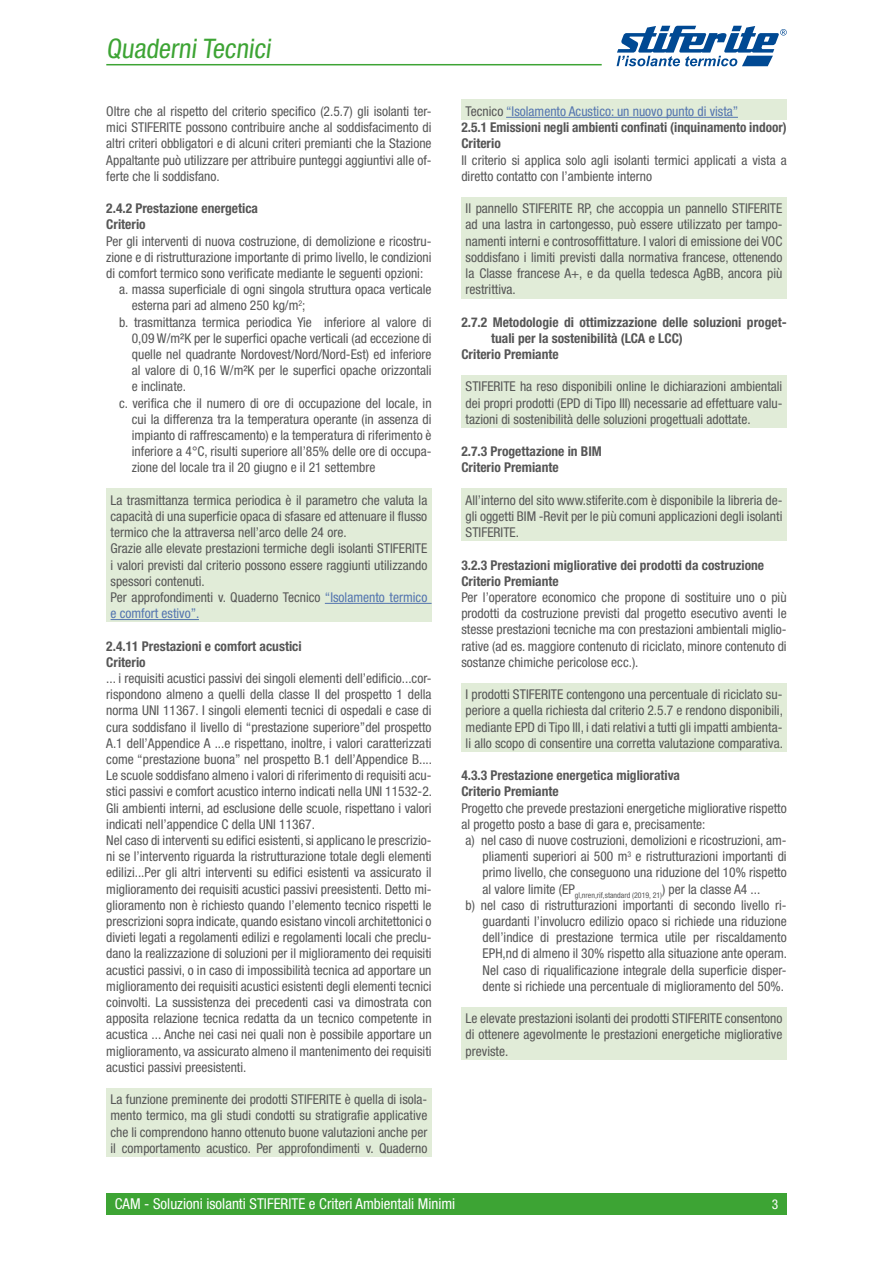
<style>
.page{position:relative;width:893px;height:1263px;background:#fff}
.page>*{position:absolute;margin:0;border:0;box-sizing:border-box;transform-origin:0 0}
.t1{font:condensed 27px "Helvetica Neue LT Pro";color:#3da434}
.t2{font:condensed 15px "Helvetica Neue LT Pro";color:#fff}
.t3{font:condensed 13.5px/16.2px "Helvetica Neue LT Pro";color:#565656;text-align:justify}
.t4{font:700 condensed 13.5px/16.2px "Helvetica Neue LT Pro";color:#565656}
.t5{font:condensed 13.5px "Helvetica Neue LT Pro";color:#fff}
.s1{color:#5475af}
.s2{font-weight:400}
.s3{font-weight:400;color:#5475af}
</style>
<div class="page">
<svg style="left:617px;top:26px;width:170px;height:40px"></svg>
<hr style="left:106px;top:64px;width:496px;height:1px;background:#3da434">
<div style="left:106px;top:1193px;width:681px;height:21px;background:#3da434"></div>
<div style="left:106px;top:489px;width:326px;height:52px;background:#e1ecd8"></div>
<div style="left:106px;top:537px;width:326px;height:53px;background:#e1ecd8"></div>
<div style="left:106px;top:586px;width:326px;height:36px;background:#e1ecd8"></div>
<hr style="left:325px;top:603px;width:107px;height:1px;background:#5475af">
<hr style="left:111px;top:619px;width:88px;height:1px;background:#5475af">
<div style="left:106px;top:1088px;width:326px;height:69px;background:#e1ecd8"></div>
<div style="left:461px;top:100px;width:326px;height:20px;background:#e1ecd8"></div>
<hr style="left:506px;top:117px;width:232px;height:1px;background:#5475af">
<div style="left:461px;top:197px;width:326px;height:101px;background:#e1ecd8"></div>
<div style="left:461px;top:375px;width:326px;height:53px;background:#e1ecd8"></div>
<div style="left:461px;top:489px;width:326px;height:52px;background:#e1ecd8"></div>
<div style="left:461px;top:683px;width:326px;height:69px;background:#e1ecd8"></div>
<div style="left:461px;top:1007px;width:326px;height:52px;background:#e1ecd8"></div>
<h1 class="t1" style="left:106px;top:33px;width:170px">Quaderni Tecnici</h1>
<p class="t3" style="left:106px;top:103px;width:327px">Oltre che al rispetto del criterio specifico (2.5.7) gli isolanti ter&shy;mici STIFERITE possono contribuire anche al soddisfacimento di altri criteri obbligatori e di alcuni criteri premianti che la Stazione Appaltante può utilizzare per attribuire punteggi aggiuntivi alle of&shy;ferte che li soddisfano.</p>
<p class="t4" style="left:106px;top:200px;width:153px">2.4.2 Prestazione energetica<br>Criterio</p>
<p class="t3" style="left:106px;top:233px;width:327px">Per gli interventi di nuova costruzione, di demolizione e ricostru-</p>
<p class="t3" style="left:106px;top:249px;width:327px">zione e di ristrutturazione importante di primo livello, le condizioni</p>
<p class="t3" style="left:106px;top:265px;width:318px">di comfort termico sono verificate mediante le seguenti opzioni:</p>
<p class="t3" style="left:119px;top:281px;width:314px">a. massa superficiale di ogni singola struttura opaca verticale</p>
<p class="t3" style="left:132px;top:297px;width:175px">esterna pari ad almeno 250 kg/m<sup>2</sup>;</p>
<p class="t3" style="left:119px;top:314px;width:314px">b. trasmittanza termica periodica Yie inferiore al valore di</p>
<p class="t3" style="left:132px;top:330px;width:301px">0,09 W/m²K per le superfici opache verticali (ad eccezione di</p>
<p class="t3" style="left:132px;top:346px;width:301px">quelle nel quadrante Nordovest/Nord/Nord-Est) ed inferiore</p>
<p class="t3" style="left:132px;top:362px;width:301px">al valore di 0,16 W/m²K per le superfici opache orizzontali</p>
<p class="t3" style="left:132px;top:378px;width:56px">e inclinate.</p>
<p class="t3" style="left:119px;top:395px;width:314px">c. verifica che il numero di ore di occupazione del locale, in</p>
<p class="t3" style="left:132px;top:411px;width:301px">cui la differenza tra la temperatura operante (in assenza di</p>
<p class="t3" style="left:132px;top:427px;width:301px">impianto di raffrescamento) e la temperatura di riferimento è</p>
<p class="t3" style="left:132px;top:443px;width:301px">inferiore a 4°C, risulti superiore all’85% delle ore di occupa-</p>
<p class="t3" style="left:132px;top:459px;width:245px">zione del locale tra il 20 giugno e il 21 settembre</p>
<p class="t3" style="left:111px;top:492px;width:318px;text-align:left">La trasmittanza termica periodica è il parametro che valuta la capacità di una superficie opaca di sfasare ed attenuare il flusso termico che la attraversa nell’arco delle 24 ore.<br>Grazie alle elevate prestazioni termiche degli isolanti STIFERITE i valori previsti dal criterio possono essere raggiunti utilizzando spessori contenuti.<br>Per approfondimenti v. Quaderno Tecnico <span class="s1">“Isolamento termico e comfort estivo”.</span></p>
<p class="t4" style="left:106px;top:637px;width:197px">2.4.11 Prestazioni e comfort acustici<br>Criterio</p>
<p class="t3" style="left:106px;top:670px;width:327px;text-align:left">... i requisiti acustici passivi dei singoli elementi dell’edificio...cor&shy;rispondono almeno a quelli della classe II del prospetto 1 della norma UNI 11367. I singoli elementi tecnici di ospedali e case di cura soddisfano il livello di “prestazione superiore”del prospetto A.1 dell’Appendice A ...e rispettano, inoltre, i valori caratterizzati come “prestazione buona” nel prospetto B.1 dell’Appendice B....<br>Le scuole soddisfano almeno i valori di riferimento di requisiti acu&shy;stici passivi e comfort acustico interno indicati nella UNI 11532-2.<br>Gli ambienti interni, ad esclusione delle scuole, rispettano i valori indicati nell’appendice C della UNI 11367.<br>Nel caso di interventi su edifici esistenti, si applicano le prescrizio&shy;ni se l’intervento riguarda la ristrutturazione totale degli elementi edilizi...Per gli altri interventi su edifici esistenti va assicurato il miglioramento dei requisiti acustici passivi preesistenti. Detto mi&shy;glioramento non è richiesto quando l’elemento tecnico rispetti le prescrizioni sopra indicate, quando esistano vincoli architettonici o divieti legati a regolamenti edilizi e regolamenti locali che preclu&shy;dano la realizzazione di soluzioni per il miglioramento dei requisiti acustici passivi, o in caso di impossibilità tecnica ad apportare un miglioramento dei requisiti acustici esistenti degli elementi tecnici coinvolti. La sussistenza dei precedenti casi va dimostrata con apposita relazione tecnica redatta da un tecnico competente in acustica ... Anche nei casi nei quali non è possibile apportare un miglioramento, va assicurato almeno il mantenimento dei requisiti acustici passivi preesistenti.</p>
<p class="t3" style="left:111px;top:1091px;width:318px">La funzione preminente dei prodotti STIFERITE è quella di isola&shy;mento termico, ma gli studi condotti su stratigrafie applicative che li comprendono hanno ottenuto buone valutazioni anche per il comportamento acustico. Per approfondimenti v. Quaderno</p>
<p class="t4" style="left:461px;top:103px;width:327px;text-indent:4px"><span class="s2">Tecnico</span> <span class="s3">“Isolamento Acustico: un nuovo punto di vista”<br></span>2.5.1 Emissioni negli ambienti confinati (inquinamento indoor)<br>Criterio</p>
<p class="t3" style="left:461px;top:152px;width:327px">Il criterio si applica solo agli isolanti termici applicati a vista a diretto contatto con l’ambiente interno</p>
<p class="t3" style="left:466px;top:200px;width:318px">Il pannello STIFERITE RP, che accoppia un pannello STIFERITE ad una lastra in cartongesso, può essere utilizzato per tampo&shy;namenti interni e controsoffittature. I valori di emissione dei VOC soddisfano i limiti previsti dalla normativa francese, ottenendo la Classe francese A+, e da quella tedesca AgBB, ancora più restrittiva.</p>
<p class="t4" style="left:461px;top:313px;width:327px">2.7.2 Metodologie di ottimizzazione delle soluzioni proget-</p>
<p class="t4" style="left:491px;top:330px;width:193px">tuali per la sostenibilità (LCA e LCC)</p>
<p class="t4" style="left:461px;top:346px;width:99px">Criterio Premiante</p>
<p class="t3" style="left:466px;top:378px;width:318px">STIFERITE ha reso disponibili online le dichiarazioni ambientali dei propri prodotti (EPD di Tipo III) necessarie ad effettuare valu&shy;tazioni di sostenibilità delle soluzioni progettuali adottate.</p>
<p class="t4" style="left:461px;top:443px;width:142px">2.7.3 Progettazione in BIM<br>Criterio Premiante</p>
<p class="t3" style="left:466px;top:492px;width:318px">All’interno del sito www.stiferite.com è disponibile la libreria de&shy;gli oggetti BIM -Revit per le più comuni applicazioni degli isolanti STIFERITE.</p>
<p class="t4" style="left:461px;top:556px;width:304px">3.2.3 Prestazioni migliorative dei prodotti da costruzione<br>Criterio Premiante</p>
<p class="t3" style="left:461px;top:589px;width:327px">Per l’operatore economico che propone di sostituire uno o più prodotti da costruzione previsti dal progetto esecutivo aventi le stesse prestazioni tecniche ma con prestazioni ambientali miglio&shy;rative (ad es. maggiore contenuto di riciclato, minore contenuto di sostanze chimiche pericolose ecc.).</p>
<p class="t3" style="left:466px;top:686px;width:319px">I prodotti STIFERITE contengono una percentuale di riciclato su&shy;periore a quella richiesta dal criterio 2.5.7 e rendono disponibili, mediante EPD di Tipo III, i dati relativi a tutti gli impatti ambienta&shy;li allo scopo di consentire una corretta valutazione comparativa.</p>
<p class="t4" style="left:461px;top:767px;width:220px">4.3.3 Prestazione energetica migliorativa<br>Criterio Premiante</p>
<p class="t3" style="left:461px;top:800px;width:327px">Progetto che prevede prestazioni energetiche migliorative rispetto</p>
<p class="t3" style="left:461px;top:816px;width:246px">al progetto posto a base di gara e, precisamente:</p>
<p class="t3" style="left:466px;top:832px;width:323px">a) nel caso di nuove costruzioni, demolizioni e ricostruzioni, am-</p>
<p class="t3" style="left:483px;top:848px;width:306px">pliamenti superiori ai 500 m<sup>3</sup> e ristrutturazioni importanti di</p>
<p class="t3" style="left:483px;top:864px;width:305px">primo livello, che conseguono una riduzione del 10% rispetto</p>
<p class="t3" style="left:483px;top:881px;width:279px">al valore limite (EP<sub>gl,nren,rif,standard</sub> <sub>(2019,</sub> <sub>21)</sub>) per la classe A4 ...</p>
<p class="t3" style="left:466px;top:897px;width:323px">b) nel caso di ristrutturazioni importanti di secondo livello ri-</p>
<p class="t3" style="left:483px;top:913px;width:306px">guardanti l’involucro edilizio opaco si richiede una riduzione</p>
<p class="t3" style="left:483px;top:929px;width:306px">dell’indice di prestazione termica utile per riscaldamento</p>
<p class="t3" style="left:483px;top:945px;width:306px">EPH,nd di almeno il 30% rispetto alla situazione ante operam.</p>
<p class="t3" style="left:483px;top:962px;width:306px">Nel caso di riqualificazione integrale della superficie disper-</p>
<p class="t3" style="left:483px;top:978px;width:303px">dente si richiede una percentuale di miglioramento del 50%.</p>
<p class="t3" style="left:466px;top:1010px;width:318px">Le elevate prestazioni isolanti dei prodotti STIFERITE consentono di ottenere agevolmente le prestazioni energetiche migliorative previste.</p>
<p class="t2" style="left:115px;top:1195px;width:342px">CAM - Soluzioni isolanti STIFERITE e Criteri Ambientali Minimi</p>
<p class="t5" style="left:772px;top:1197px;width:8px">3</p>
</div>
